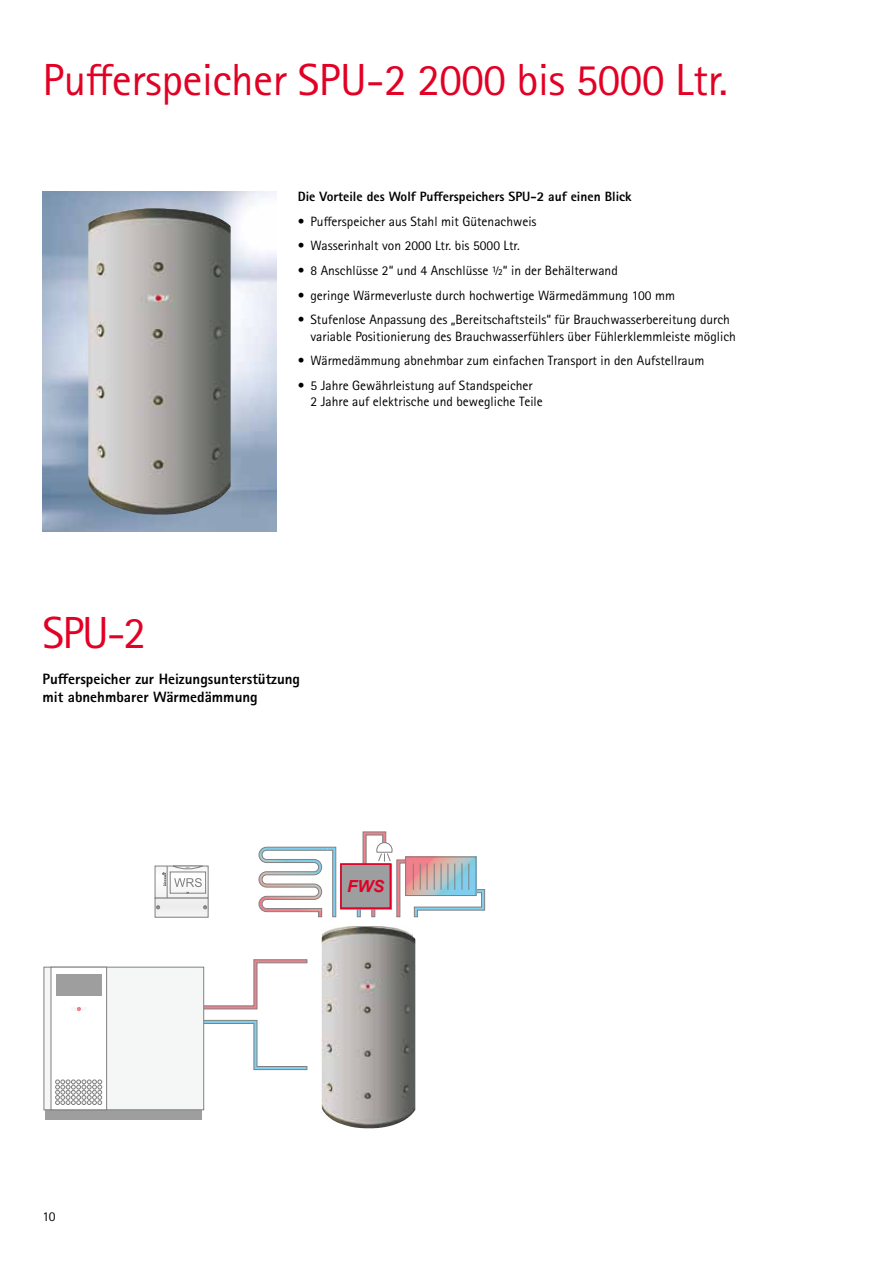
<style>
.page{position:relative;width:893px;height:1263px;background:#fff}
.page>*{position:absolute;margin:0;border:0;box-sizing:border-box;transform-origin:0 0}
.t1{font:45px "Rotis Sans Serif Pro";letter-spacing:-.01em;color:#e20025}
.t2{font:italic 700 16.65px "Arial";color:#e20025}
.t3{font:800 15px/18px "Rotis Sans Serif Pro";color:#000}
.t4{font:13.5px/16.2px "Rotis Sans Serif Pro";color:#000}
.t5{font:800 13.5px "Rotis Sans Serif Pro";color:#000}
</style>
<div class="page">
<img style="left:43px;top:191px;width:233px;height:340px">
<img style="left:88px;top:208px;width:128px;height:306px">
<svg style="left:204px;top:1020px;width:104px;height:50px"></svg>
<svg style="left:157px;top:871px;width:49px;height:25px"></svg>
<div style="left:155px;top:898px;width:53px;height:19px;background:#efeff0"></div>
<svg style="left:156px;top:905px;width:4px;height:4px"></svg>
<svg style="left:203px;top:905px;width:4px;height:4px"></svg>
<hr style="left:167px;top:866px;width:1px;height:32px;background:#000">
<svg style="left:163px;top:865px;width:40px;height:28px"></svg>
<svg style="left:187px;top:959px;width:121px;height:51px"></svg>
<svg style="left:357px;top:910px;width:4px;height:7px"></svg>
<div style="left:46px;top:1109px;width:156px;height:10px;background:#9e9e9f"></div>
<div style="left:44px;top:967px;width:160px;height:143px;background:#f5f6f6"></div>
<svg style="left:50px;top:966px;width:57px;height:144px"></svg>
<img style="left:344px;top:926px;width:69px;height:193px">
<svg style="left:258px;top:846px;width:78px;height:72px"></svg>
<svg style="left:362px;top:831px;width:123px;height:86px"></svg>
<svg style="left:340px;top:863px;width:52px;height:47px"></svg>
<div style="left:341px;top:864px;width:49px;height:44px;background:#9c9e9f"></div>
<div style="left:340px;top:863px;width:51px;height:46px;border:2px solid #e20025"></div>
<img style="left:322px;top:927px;width:84px;height:201px">
<h1 class="t1" style="left:43px;top:53px;width:687px">Pufferspeicher SPU-2 2000 bis 5000 Ltr.</h1>
<p class="t5" style="left:298px;top:188px;width:335px">Die Vorteile des Wolf Pufferspeichers SPU-2 auf einen Blick</p>
<p class="t4" style="left:298px;top:213px;width:240px">• Pufferspeicher aus Stahl mit Gütenachweis</p>
<p class="t4" style="left:298px;top:238px;width:224px">• Wasserinhalt von 2000 Ltr. bis 5000 Ltr.</p>
<p class="t4" style="left:298px;top:262px;width:322px">• 8 Anschlüsse 2“ und 4 Anschlüsse ½“ in der Behälterwand</p>
<p class="t4" style="left:298px;top:287px;width:379px">• geringe Wärmeverluste durch hochwertige Wärmedämmung 100 mm</p>
<p class="t4" style="left:310px;top:312px;width:427px;text-indent:-13px">• Stufenlose Anpassung des „Bereitschaftsteils“ für Brauchwasserbereitung durch variable Positionierung des Brauchwasserfühlers über Fühlerklemmleiste möglich</p>
<p class="t4" style="left:298px;top:353px;width:408px">• Wärmedämmung abnehmbar zum einfachen Transport in den Aufstellraum</p>
<p class="t4" style="left:310px;top:377px;width:234px;text-indent:-13px">• 5 Jahre Gewährleistung auf Standspeicher<br>2 Jahre auf elektrische und bewegliche Teile</p>
<h1 class="t1" style="left:43px;top:606px;width:105px">SPU-2</h1>
<p class="t3" style="left:43px;top:669px;width:259px">Pufferspeicher zur Heizungsunterstützung mit abnehmbarer Wärmedämmung</p>
<p class="t2" style="left:347px;top:875px;width:38px">FWS</p>
<p class="t4" style="left:43px;top:1209px;width:15px">10</p>
</div>
